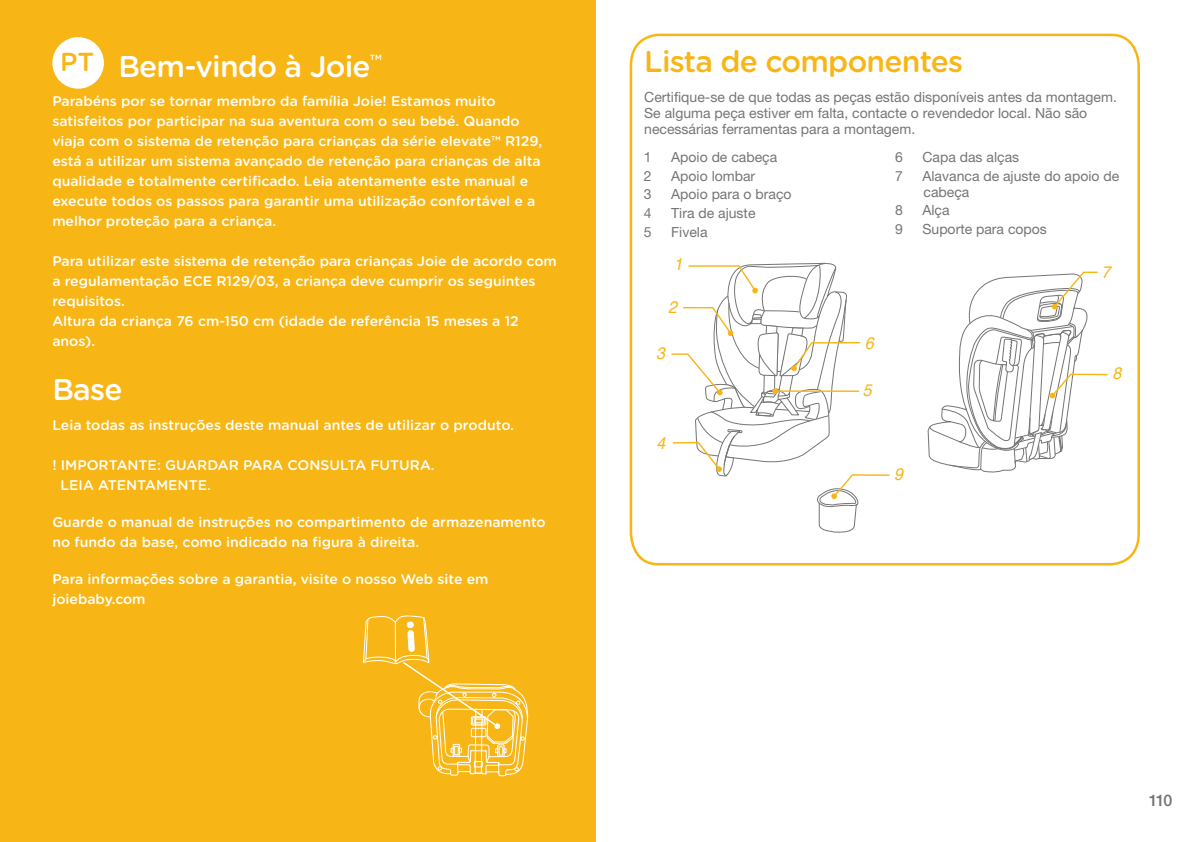
<style>
.page{position:relative;width:1191px;height:842px;background:#fff}
.page>*{position:absolute;margin:0;border:0;box-sizing:border-box;transform-origin:0 0}
.t1{font:500 30px "Gotham Rounded";letter-spacing:-.025em;color:#fff}
.t2{font:500 30px "Gotham Rounded";letter-spacing:-.025em;color:#f8b616}
.t3{font:500 26px "Gotham Rounded";color:#f8b616}
.t4{font:italic 16.8px "Helvetica";color:#f8b616;scale:.95 1}
.t5{font:500 16px "Helvetica Neue LT Std";color:#767575}
.t6{font:500 14px/20px "Gotham Rounded";color:#fff}
.t7{font:14px/16px "Helvetica Neue LT Std";color:#767575}
</style>
<div class="page">
<div style="left:0;top:0;width:595px;height:842px;background:#f8b616"></div>
<svg style="left:362px;top:615px;width:167px;height:162px"></svg>
<div style="left:52px;top:37px;width:52px;height:52px;background:#fff;border-radius:50%"></div>
<svg style="left:629px;top:33px;width:511px;height:533px"></svg>
<svg style="left:927px;top:271px;width:182px;height:203px"></svg>
<svg style="left:670px;top:262px;width:221px;height:271px"></svg>
<h2 class="t3" style="left:60px;top:43px;width:36px">PT</h2>
<h1 class="t1" style="left:118px;top:45px;width:265px">Bem-vindo à Joie<sup>™</sup></h1>
<p class="t6" style="left:52px;top:91px;width:491px">Parabéns por se tornar membro da família Joie! Estamos muito satisfeitos por participar na sua aventura com o seu bebé. Quando viaja com o sistema de retenção para crianças da série elevate™ R129, está a utilizar um sistema avançado de retenção para crianças de alta qualidade e totalmente certificado. Leia atentamente este manual e execute todos os passos para garantir uma utilização confortável e a melhor proteção para a criança.</p>
<p class="t6" style="left:52px;top:250px;width:506px">Para utilizar este sistema de retenção para crianças Joie de acordo com a regulamentação ECE R129/03, a criança deve cumprir os seguintes requisitos.<br>Altura da criança 76 cm-150 cm (idade de referência 15 meses a 12 anos).</p>
<h1 class="t1" style="left:52px;top:368px;width:72px">Base</h1>
<p class="t6" style="left:52px;top:415px;width:463px">Leia todas as instruções deste manual antes de utilizar o produto.</p>
<p class="t6" style="left:61px;top:454px;width:375px;text-indent:-8px">! IMPORTANTE: GUARDAR PARA CONSULTA FUTURA.<br>LEIA ATENTAMENTE.</p>
<p class="t6" style="left:52px;top:512px;width:495px">Guarde o manual de instruções no compartimento de armazenamento no fundo da base, como indicado na figura à direita.</p>
<p class="t6" style="left:52px;top:569px;width:438px">Para informações sobre a garantia, visite o nosso Web site em joiebaby.com</p>
<h1 class="t2" style="left:644px;top:40px;width:320px">Lista de componentes</h1>
<p class="t7" style="left:644px;top:89px;width:474px">Certifique-se de que todas as peças estão disponíveis antes da montagem.<br>Se alguma peça estiver em falta, contacte o revendedor local. Não são necessárias ferramentas para a montagem.</p>
<p class="t7" style="left:644px;top:149px;width:9px">1</p>
<p class="t7" style="left:671px;top:149px;width:108px">Apoio de cabeça</p>
<p class="t7" style="left:644px;top:167px;width:9px">2</p>
<p class="t7" style="left:671px;top:167px;width:86px">Apoio lombar</p>
<p class="t7" style="left:644px;top:186px;width:9px">3</p>
<p class="t7" style="left:671px;top:186px;width:122px">Apoio para o braço</p>
<p class="t7" style="left:644px;top:205px;width:9px">4</p>
<p class="t7" style="left:671px;top:205px;width:86px">Tira de ajuste</p>
<p class="t7" style="left:644px;top:224px;width:9px">5</p>
<p class="t7" style="left:671px;top:224px;width:38px">Fivela</p>
<p class="t7" style="left:895px;top:149px;width:9px">6</p>
<p class="t7" style="left:922px;top:149px;width:98px">Capa das alças</p>
<p class="t7" style="left:895px;top:167px;width:9px">7</p>
<p class="t7" style="left:922px;top:167px;width:198px">Alavanca de ajuste do apoio de cabeça</p>
<p class="t7" style="left:895px;top:202px;width:9px">8</p>
<p class="t7" style="left:922px;top:202px;width:29px">Alça</p>
<p class="t7" style="left:895px;top:221px;width:9px">9</p>
<p class="t7" style="left:922px;top:221px;width:126px">Suporte para copos</p>
<p class="t4" style="left:674px;top:251px;width:11px">1</p>
<p class="t4" style="left:668px;top:294px;width:11px">2</p>
<p class="t4" style="left:656px;top:340px;width:11px">3</p>
<p class="t4" style="left:656px;top:430px;width:11px">4</p>
<p class="t4" style="left:865px;top:330px;width:11px">6</p>
<p class="t4" style="left:863px;top:377px;width:11px">5</p>
<p class="t4" style="left:894px;top:461px;width:11px">9</p>
<p class="t4" style="left:1101px;top:259px;width:11px">7</p>
<p class="t4" style="left:1112px;top:360px;width:11px">8</p>
<p class="t5" style="left:1148px;top:791px;width:25px">110</p>
</div>
